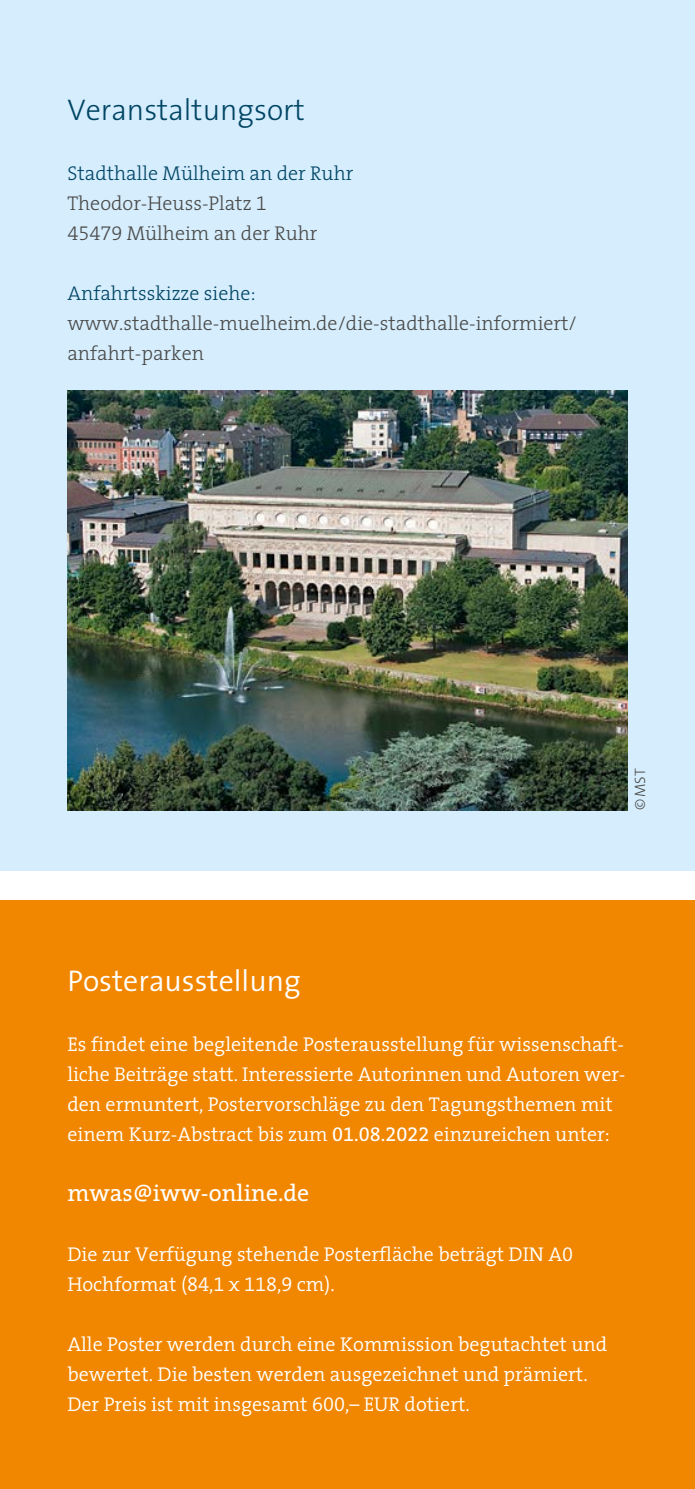
<style>
.page{position:relative;width:695px;height:1489px;background:#fff}
.page>*{position:absolute;margin:0;border:0;box-sizing:border-box;transform-origin:0 0}
.t1{font:300 30px "The Sans 4";color:#fff}
.t2{font:300 30px "The Sans 3";color:#004464}
.Fliesstext{font:23.75px "The Serif 5";color:#fff}
.Fliesstext-2{font:300 20px/30px "The Serif 4";color:#fff}
.Fliesstext-3{font:300 20px/30px "The Serif 3";color:#494948}
.Fliesstext-4{font:300 20px "The Serif 3";color:#004464}
.t3{font:300 15px "The Sans 3";color:#494948}
.s1{font-family:"The Serif 3 Light Expert";font-weight:400}
.s2{font-family:"The Serif 5 Regular Expert";font-weight:400}
.s3{font-family:"The Serif 4 Semi Light Expert";font-weight:400}
</style>
<div class="page">
<div style="left:0;top:0;width:694px;height:870px;background:#d5edfc"></div>
<div style="left:0;top:900px;width:694px;height:588px;background:#f18700"></div>
<img style="left:67px;top:390px;width:560px;height:420px">
<p class="t2" style="left:67px;top:85px;width:239px">Veranstaltungsort</p>
<p class="Fliesstext-4" style="left:67px;top:157px;width:287px">Stadthalle Mülheim an der Ruhr</p>
<p class="Fliesstext-3" style="left:67px;top:188px;width:201px">Theodor-Heuss-Platz <span class="s1">1</span></p>
<p class="Fliesstext-3" style="left:67px;top:218px;width:251px"><span class="s1">45479</span> Mülheim an der Ruhr</p>
<p class="Fliesstext-4" style="left:67px;top:277px;width:190px">Anfahrtsskizze siehe:</p>
<p class="Fliesstext-3" style="left:67px;top:308px;width:511px">www.stadthalle-muelheim.de/die-stadthalle-informiert/ anfahrt-parken</p>
<p class="t3" style="left:627px;top:810px;width:43px;rotate:-90deg">©MST</p>
<p class="t1" style="left:67px;top:955px;width:235px">Posterausstellung</p>
<p class="Fliesstext-2" style="left:67px;top:1028px;width:559px">Es findet eine begleitende Posterausstellung für wissenschaft&shy;liche Beiträge statt. Interessierte Autorinnen und Autoren wer&shy;den ermuntert, Postervorschläge zu den Tagungsthemen mit einem Kurz-Abstract bis zum <span class="s2">01.08.2022</span> einzureichen unter:</p>
<p class="Fliesstext" style="left:67px;top:1172px;width:243px">mwas@iww-online.de</p>
<p class="Fliesstext-2" style="left:67px;top:1238px;width:507px">Die zur Verfügung stehende Posterfläche beträgt DIN A<span class="s3">0</span></p>
<p class="Fliesstext-2" style="left:67px;top:1268px;width:269px">Hochformat (<span class="s3">84,1</span> x <span class="s3">118,9</span> cm).</p>
<p class="Fliesstext-2" style="left:67px;top:1328px;width:541px">Alle Poster werden durch eine Kommission begutachtet und bewertet. Die besten werden ausgezeichnet und prämiert.<br>Der Preis ist mit insgesamt <span class="s3">600</span>,– EUR dotiert.</p>
</div>
